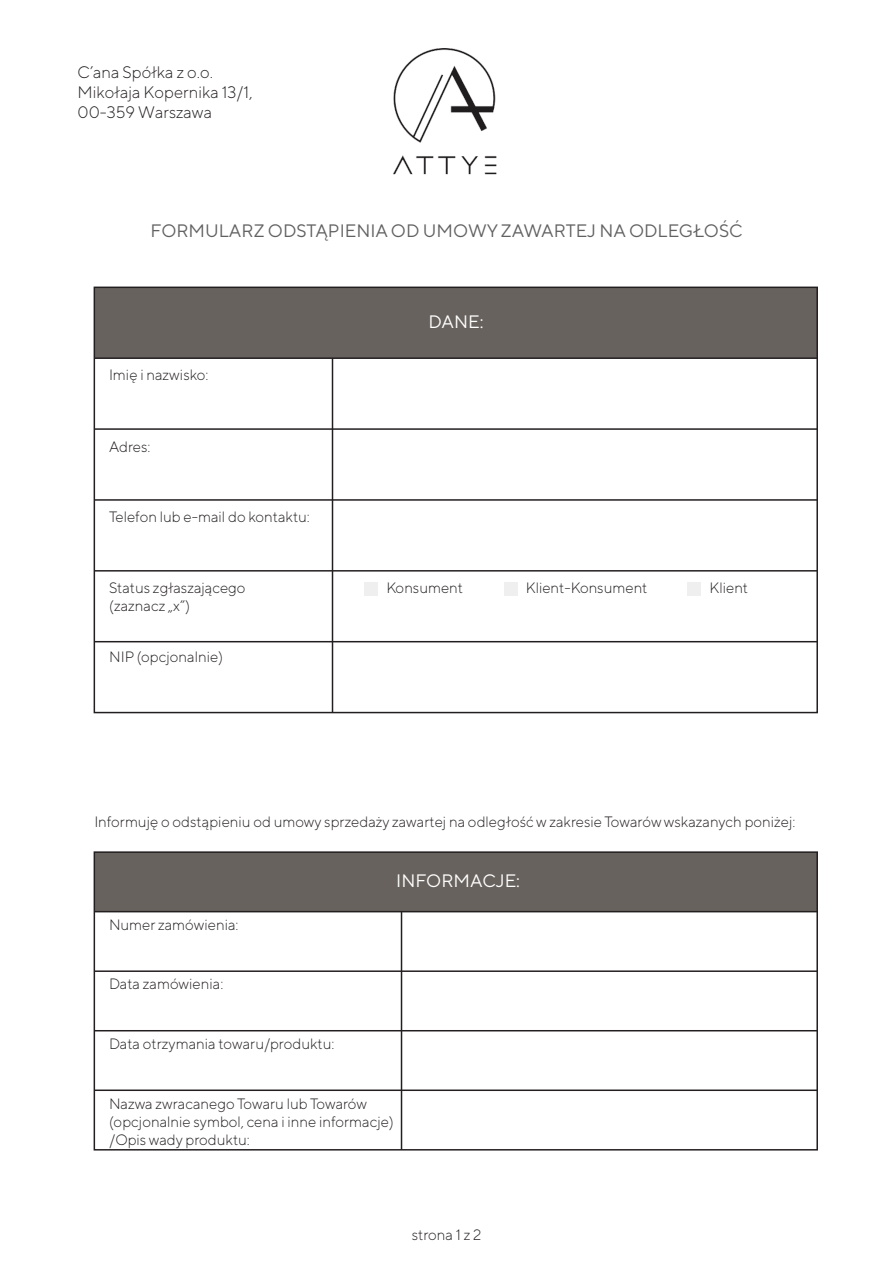
<style>
.page{position:relative;width:893px;height:1263px;background:#fff}
.page>*{position:absolute;margin:0;border:0;box-sizing:border-box;transform-origin:0 0}
.t1{font:18px "TT Norms";color:#606160}
.t2{font:18px "TT Norms";color:#fff}
.t3{font:300 16.65px/20px "TT Norms";color:#231f20}
.t4{font:300 15px/18px "TT Norms";color:#231f20}
</style>
<div class="page">
<div style="left:94px;top:287px;width:723px;height:71px;background:#68625e"></div>
<div style="left:94px;top:287px;width:724px;height:426px;border:2px solid #231f20"></div>
<hr style="left:94px;top:357px;width:723px;height:2px;background:#231f20">
<hr style="left:94px;top:428px;width:723px;height:2px;background:#231f20">
<hr style="left:94px;top:499px;width:723px;height:2px;background:#231f20">
<hr style="left:94px;top:570px;width:723px;height:2px;background:#231f20">
<hr style="left:94px;top:641px;width:723px;height:1px;background:#231f20">
<hr style="left:332px;top:358px;width:1px;height:354px;background:#231f20">
<div style="left:364px;top:582px;width:14px;height:13px;background:#efefef"></div>
<div style="left:504px;top:582px;width:13px;height:13px;background:#efefef"></div>
<div style="left:688px;top:582px;width:13px;height:13px;background:#efefef"></div>
<div style="left:94px;top:852px;width:723px;height:60px;background:#68625e"></div>
<div style="left:94px;top:851px;width:724px;height:299px;border:2px solid #231f20"></div>
<hr style="left:94px;top:911px;width:723px;height:1px;background:#231f20">
<hr style="left:94px;top:970px;width:723px;height:2px;background:#231f20">
<hr style="left:94px;top:1030px;width:723px;height:1px;background:#231f20">
<hr style="left:94px;top:1089px;width:723px;height:2px;background:#231f20">
<hr style="left:401px;top:912px;width:1px;height:238px;background:#231f20">
<img style="left:393px;top:48px;width:104px;height:127px">
<p class="t3" style="left:78px;top:62px;width:177px">C’ana Spółka z o.o.<br>Mikołaja Kopernika 13/1,<br>00-359 Warszawa</p>
<p class="t1" style="left:150px;top:220px;width:594px">FORMULARZ ODSTĄPIENIA OD UMOWY ZAWARTEJ NA ODLEGŁOŚĆ</p>
<p class="t4" style="left:109px;top:366px;width:101px">Imię i nazwisko:</p>
<p class="t4" style="left:109px;top:437px;width:43px">Adres:</p>
<p class="t4" style="left:109px;top:507px;width:202px">Telefon lub e-mail do kontaktu:</p>
<p class="t4" style="left:109px;top:578px;width:138px">Status zgłaszającego (zaznacz „x”)</p>
<p class="t4" style="left:109px;top:647px;width:115px">NIP (opcjonalnie)</p>
<p class="t2" style="left:428px;top:311px;width:57px">DANE:</p>
<p class="t4" style="left:386px;top:578px;width:78px">Konsument</p>
<p class="t4" style="left:526px;top:578px;width:123px">Klient-Konsument</p>
<p class="t4" style="left:710px;top:578px;width:40px">Klient</p>
<p class="t4" style="left:94px;top:812px;width:703px">Informuję o odstąpieniu od umowy sprzedaży zawartej na odległość w zakresie Towarów wskazanych poniżej:</p>
<p class="t4" style="left:109px;top:916px;width:131px">Numer zamówienia:</p>
<p class="t4" style="left:109px;top:974px;width:116px">Data zamówienia:</p>
<p class="t4" style="left:109px;top:1034px;width:227px">Data otrzymania towaru/produktu:</p>
<p class="t2" style="left:396px;top:870px;width:125px">INFORMACJE:</p>
<p class="t4" style="left:109px;top:1094px;width:286px">Nazwa zwracanego Towaru lub Towarów (opcjonalnie symbol, cena i inne informacje) /Opis wady produktu:</p>
<p class="t4" style="left:412px;top:1225px;width:71px">strona 1 z 2</p>
</div>
